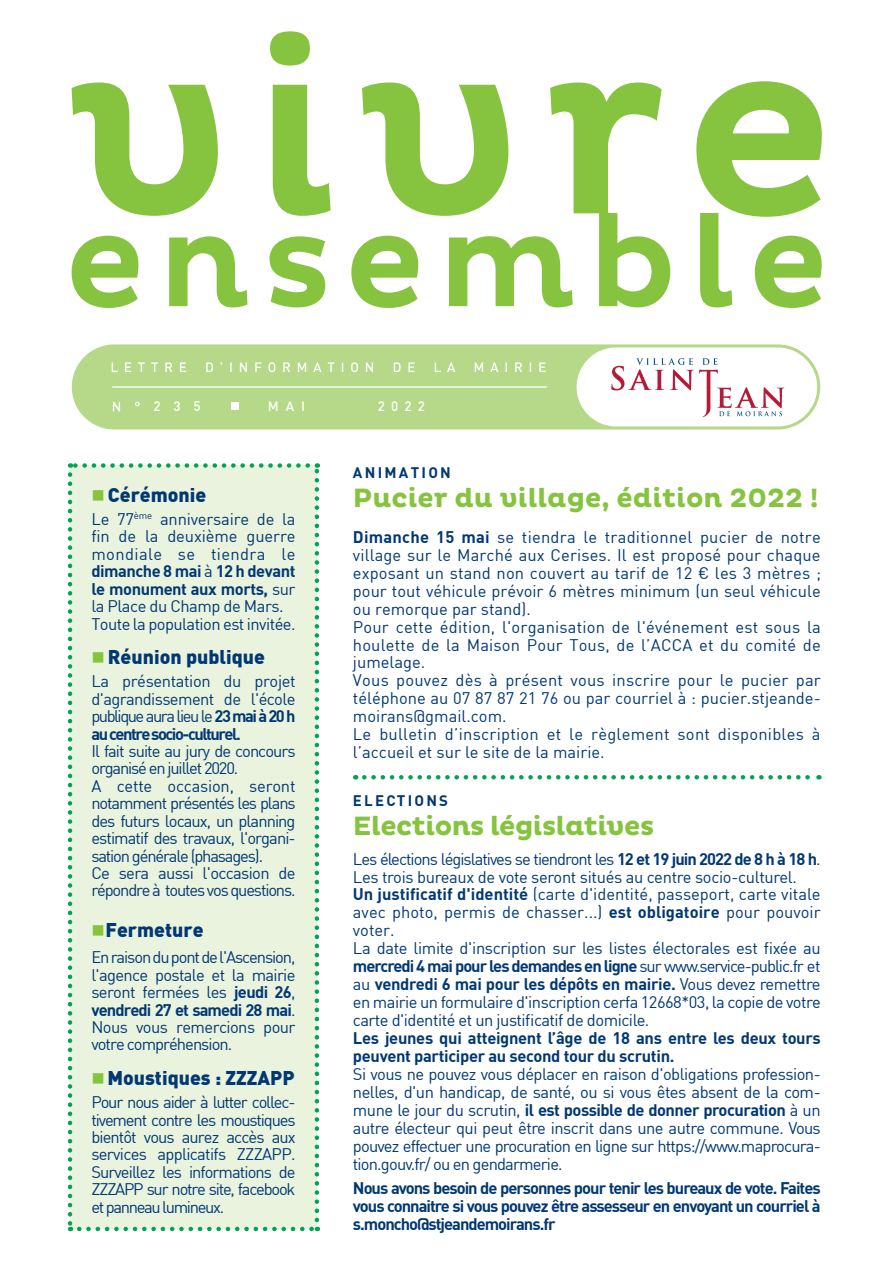
<style>
.page{position:relative;width:893px;height:1263px;background:#fff}
.page>*{position:absolute;margin:0;border:0;box-sizing:border-box;transform-origin:0 0}
.t1{font:700 27px "Pluto";color:#86c43f}
.t2{font:700 27px "Pluto";letter-spacing:-.02em;color:#86c43f}
.t3{font:900 19.5px "DIN";color:#013874}
.t4{font:16.5px/17.4px "DIN";letter-spacing:-.03em;color:#013874;text-align:justify}
.t5{font:700 16.5px/18px "DIN";letter-spacing:-.02em;color:#013874}
.t6{font:16.5px/18px "DIN";letter-spacing:.015em;color:#013874}
.t7{font:16.5px/17.4px "DIN";letter-spacing:-.07em;color:#013874}
.t8{font:16.5px/17.4px "DIN";letter-spacing:-.06em;color:#013874}
.t9{font:700 15px "DIN";letter-spacing:.15em;color:#013874}
.t10{font:500 13.5px "DIN";letter-spacing:.51em;color:#fff}
.s1{color:#86c43f}
.s2{font-weight:700}
</style>
<div class="page">
<svg style="left:72px;top:236px;width:66px;height:72px"></svg>
<svg style="left:169px;top:236px;width:78px;height:71px"></svg>
<svg style="left:270px;top:236px;width:55px;height:71px"></svg>
<svg style="left:72px;top:83px;width:146px;height:133px"></svg>
<svg style="left:270px;top:31px;width:61px;height:185px"></svg>
<svg style="left:351px;top:83px;width:319px;height:225px"></svg>
<svg style="left:696px;top:81px;width:126px;height:227px"></svg>
<div style="left:72px;top:344px;width:748px;height:85px;background:#b5d889;border-radius:43px"></div>
<div style="left:577px;top:347px;width:240px;height:79px;background:#fff;border-radius:40px"></div>
<svg style="left:611px;top:358px;width:173px;height:59px"></svg>
<svg style="left:112px;top:362px;width:433px;height:10px"></svg>
<hr style="left:112px;top:386px;width:435px;height:2px;background:#fff">
<div style="left:70px;top:465px;width:247px;height:764px;background:#eaf3de"></div>
<svg style="left:68px;top:474px;width:4px;height:757px"></svg>
<svg style="left:79px;top:1227px;width:239px;height:4px"></svg>
<svg style="left:315px;top:463px;width:4px;height:757px"></svg>
<svg style="left:70px;top:463px;width:238px;height:5px"></svg>
<div style="left:231px;top:403px;width:8px;height:7px;background:#fff"></div>
<svg style="left:113px;top:402px;width:27px;height:9px"></svg>
<svg style="left:364px;top:775px;width:455px;height:4px"></svg>
<p class="t10" style="left:153px;top:397px;width:49px">235</p>
<p class="t10" style="left:268px;top:397px;width:39px">MAI</p>
<p class="t10" style="left:378px;top:397px;width:49px">2022</p>
<p class="t3" style="left:91px;top:482px;width:117px"><span class="s1">■</span> Cérémonie</p>
<p class="t4" style="left:91px;top:510px;width:206px">Le 77<sup>ème</sup> anniversaire de la fin de la deuxième guerre mondiale se tiendra le <span class="s2">dimanche 8 mai</span> à <span class="s2">12 h devant le monument aux morts,</span> sur la Place du Champ de Mars.</p>
<p class="t4" style="left:91px;top:615px;width:206px">Toute la population est invitée.</p>
<p class="t3" style="left:91px;top:644px;width:175px"><span class="s1">■</span> Réunion publique</p>
<p class="t4" style="left:91px;top:672px;width:206px">La présentation du projet d'agrandissement de l'école publique aura lieu le <span class="s2">23 mai à 20 h au centre socio-culturel.</span></p>
<p class="t8" style="left:91px;top:742px;width:206px">Il fait suite au jury de concours organisé en juillet 2020.</p>
<p class="t4" style="left:91px;top:777px;width:206px">A cette occasion, seront notamment présentés les plans des futurs locaux, un planning estimatif des travaux, l'organi&shy;sation générale (phasages).</p>
<p class="t7" style="left:91px;top:864px;width:206px">Ce sera aussi l'occasion de répondre à toutes vos questions.</p>
<p class="t3" style="left:91px;top:917px;width:114px"><span class="s1">■</span>Fermeture</p>
<p class="t4" style="left:91px;top:948px;width:206px">En raison du pont de l'Ascension, l'agence postale et la mairie seront fermées les <span class="s2">jeudi 26</span>, <span class="s2">vendredi 27 et samedi 28 mai</span>.<br>Nous vous remercions pour votre compréhension.</p>
<p class="t3" style="left:91px;top:1065px;width:205px"><span class="s1">■</span>Moustiques : ZZZAPP</p>
<p class="t4" style="left:91px;top:1093px;width:206px">Pour nous aider à lutter collec&shy;tivement contre les moustiques bientôt vous aurez accès aux services applicatifs ZZZAPP.<br>Surveillez les informations de ZZZAPP sur notre site, facebook et panneau lumineux.</p>
<p class="t9" style="left:353px;top:463px;width:100px">ANIMATION</p>
<p class="t1" style="left:353px;top:482px;width:467px">Pucier du village, édition 2022 !</p>
<p class="t4" style="left:353px;top:527px;width:469px;line-height:18px"><span class="s2">Dimanche 15 mai</span> se tiendra le traditionnel pucier de notre village sur le Marché aux Cerises. Il est proposé pour chaque exposant un stand non couvert au tarif de 12 € les 3 mètres ; pour tout véhicule prévoir 6 mètres minimum (un seul véhicule ou remorque par stand).</p>
<p class="t4" style="left:353px;top:617px;width:469px;line-height:18px">Pour cette édition, l'organisation de l'événement est sous la houlette de la Maison Pour Tous, de l’ACCA et du comité de jumelage.</p>
<p class="t4" style="left:353px;top:671px;width:469px;line-height:18px">Vous pouvez dès à présent vous inscrire pour le pucier par téléphone au 07 87 87 21 76 ou par courriel à : pucier.stjeande&shy;moirans@gmail.com.</p>
<p class="t6" style="left:353px;top:725px;width:469px">Le bulletin d’inscription et le règlement sont disponibles à l’accueil et sur le site de la mairie.</p>
<p class="t9" style="left:353px;top:791px;width:97px">ELECTIONS</p>
<p class="t2" style="left:353px;top:810px;width:303px">Elections législatives</p>
<p class="t4" style="left:353px;top:849px;width:469px;line-height:18px">Les élections législatives se tiendront les <span class="s2">12 et 19 juin 2022 de 8 h à 18 h</span>.<br>Les trois bureaux de vote seront situés au centre socio-culturel.</p>
<p class="t4" style="left:353px;top:885px;width:469px;line-height:18px"><span class="s2">Un justificatif d'identité</span> (carte d'identité, passeport, carte vitale avec photo, permis de chasser...) <span class="s2">est obligatoire</span> pour pouvoir voter.</p>
<p class="t4" style="left:353px;top:939px;width:469px;line-height:18px">La date limite d'inscription sur les listes électorales est fixée au <span class="s2">mercredi 4 mai pour les demandes en ligne</span> sur www.service-public.fr et au <span class="s2">vendredi 6 mai pour les dépôts en mairie.</span> Vous devez remettre en mairie un formulaire d'inscription cerfa 12668*03, la copie de votre carte d'identité et un justificatif de domicile.</p>
<p class="t5" style="left:353px;top:1028px;width:469px">Les jeunes qui atteignent l’âge de 18 ans entre les deux tours peuvent participer au second tour du scrutin.</p>
<p class="t4" style="left:353px;top:1065px;width:469px;line-height:18px">Si vous ne pouvez vous déplacer en raison d'obligations profession&shy;nelles, d'un handicap, de santé, ou si vous êtes absent de la com&shy;mune le jour du scrutin, <span class="s2">il est possible de donner procuration</span> à un autre électeur qui peut être inscrit dans une autre commune. Vous pouvez effectuer une procuration en ligne sur https://www.maprocura&shy;tion.gouv.fr/ ou en gendarmerie.</p>
<p class="t5" style="left:353px;top:1178px;width:469px;text-align:justify">Nous avons besoin de personnes pour tenir les bureaux de vote. Faites vous connaitre si vous pouvez être assesseur en envoyant un courriel à s.moncho@stjeandemoirans.fr</p>
</div>
